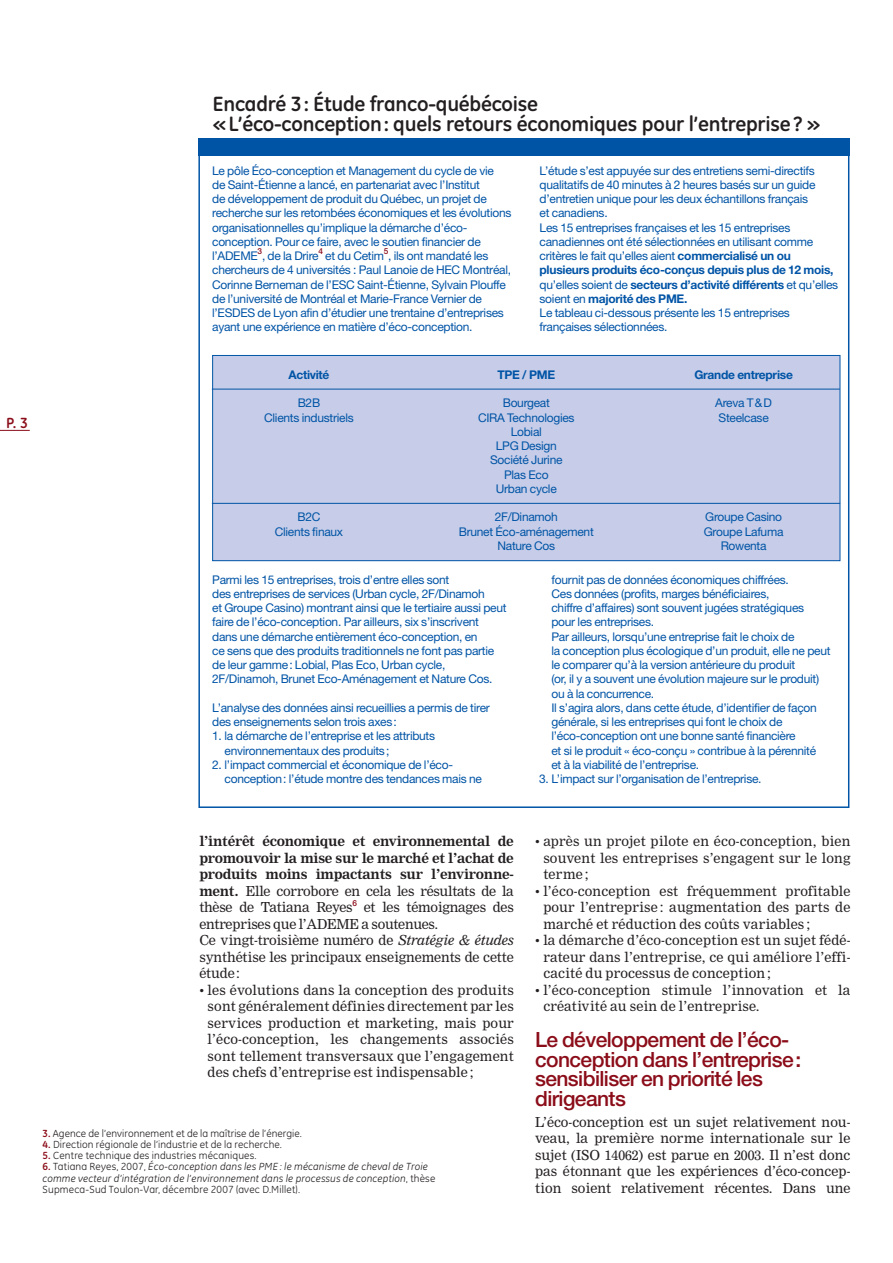
<style>
.page{position:relative;width:893px;height:1263px;background:#fff}
.page>*{position:absolute;margin:0;border:0;box-sizing:border-box;transform-origin:0 0}
.t1{font:700 21px/19.5px "GE Inspira";letter-spacing:-.01em;color:#231f20}
.t2{font:500 21px/19.5px "Helvetica Neue";letter-spacing:-.03em;color:#8b0d19}
.t3{font:700 15px "GE Inspira";color:#8b0d19}
.t4{font:13.5px/16.5px "Nimrod";color:#231f20;text-align:justify}
.t5{font:13.5px/16.5px "Nimrod";letter-spacing:-.02em;color:#231f20}
.t6{font:12px/14.2px "Helvetica Neue";letter-spacing:-.02em;color:#0054a6}
.t7{font:700 12px "Helvetica Neue";letter-spacing:-.02em;color:#0054a6}
.t8{font:italic 10.5px/11.2px "GE Inspira";letter-spacing:.015em;color:#231f20}
.t9{font:10.5px "GE Inspira";letter-spacing:.01em;color:#231f20}
.t10{font:500 8.25px "Helvetica Neue";color:#8b0d19}
.s1{font-weight:700}
.s2{font-style:italic}
.s3{font-weight:700;color:#8b0d19}
.s4{font-weight:700;font-style:normal;color:#8b0d19}
.s5{font-style:normal}
</style>
<div class="page">
<hr style="left:0;top:430px;width:30px;height:1px;background:#8b0d19">
<div style="left:198px;top:139px;width:651px;height:17px;background:#0054a6"></div>
<div style="left:213px;top:356px;width:626px;height:204px;background:#c7cde8"></div>
<div style="left:212px;top:355px;width:628px;height:206px;border:1px solid #0054a6"></div>
<hr style="left:212px;top:389px;width:628px;height:1px;background:#0054a6">
<hr style="left:212px;top:503px;width:628px;height:1px;background:#0054a6">
<p class="t3" style="left:6px;top:417px;width:24px">P. 3</p>
<h1 class="t1" style="left:213px;top:96px;width:609px">Encadré 3: Étude franco-québécoise<br>«L’éco-conception: quels retours économiques pour l’entreprise? »</h1>
<p class="t6" style="left:212px;top:164px;width:301px">Le pôle Éco-conception et Management du cycle de vie<br>de Saint-Étienne a lancé, en partenariat avec l’Institut<br>de développement de produit du Québec, un projet de recherche sur les retombées économiques et les évolutions organisationnelles qu’implique la démarche d’éco&shy;conception. Pour ce faire, avec le soutien financier de l’ADEME , de la Drire</p>
<p class="t10" style="left:258px;top:248px;width:6px">3</p>
<p class="t10" style="left:318px;top:248px;width:6px">4</p>
<p class="t10" style="left:384px;top:248px;width:6px">5</p>
<p class="t6" style="left:212px;top:264px;width:300px">chercheurs de 4 universités : Paul Lanoie de HEC Montréal, Corinne Berneman de l’ESC Saint-Étienne, Sylvain Plouffe de l’université de Montréal et Marie-France Vernier de l’ESDES de Lyon afin d’étudier une trentaine d’entreprises ayant une expérience en matière d’éco-conception.</p>
<p class="t6" style="left:325px;top:250px;width:165px">et du Cetim , ils ont mandaté les</p>
<p class="t6" style="left:540px;top:164px;width:300px">L’étude s’est appuyée sur des entretiens semi-directifs qualitatifs de 40 minutes à 2 heures basés sur un guide d’entretien unique pour les deux échantillons français<br>et canadiens.<br>Les 15 entreprises françaises et les 15 entreprises canadiennes ont été sélectionnées en utilisant comme critères le fait qu’elles aient <span class="s1">commercialisé un ou plusieurs produits éco-conçus depuis plus de 12 mois, </span>qu’elles soient de <span class="s1">secteurs d’activité différents</span> et qu’elles soient en <span class="s1">majorité des PME.<br></span>Le tableau ci-dessous présente les 15 entreprises françaises sélectionnées.</p>
<p class="t7" style="left:288px;top:370px;width:42px">Activité</p>
<p class="t6" style="left:264px;top:397px;width:91px;text-align:center">B2B<br>Clients industriels</p>
<p class="t6" style="left:275px;top:511px;width:70px;text-align:center">B2C<br>Clients finaux</p>
<p class="t7" style="left:497px;top:370px;width:59px">TPE / PME</p>
<p class="t6" style="left:478px;top:397px;width:98px;text-align:center">Bourgeat<br>CIRA Technologies<br>Lobial<br>LPG Design<br>Société Jurine<br>Plas Eco<br>Urban cycle</p>
<p class="t6" style="left:459px;top:511px;width:137px;text-align:center">2F/Dinamoh<br>Brunet Éco-aménagement<br>Nature Cos</p>
<p class="t7" style="left:694px;top:370px;width:100px">Grande entreprise</p>
<p class="t6" style="left:715px;top:397px;width:58px">Areva T&amp;D<br>Steelcase</p>
<p class="t6" style="left:704px;top:511px;width:81px;text-align:center">Groupe Casino<br>Groupe Lafuma<br>Rowenta</p>
<p class="t6" style="left:212px;top:573px;width:296px">Parmi les 15 entreprises, trois d’entre elles sont<br>des entreprises de services (Urban cycle, 2F/Dinamoh<br>et Groupe Casino) montrant ainsi que le tertiaire aussi peut faire de l’éco-conception. Par ailleurs, six s’inscrivent dans une démarche entièrement éco-conception, en<br>ce sens que des produits traditionnels ne font pas partie de leur gamme: Lobial, Plas Eco, Urban cycle, 2F/Dinamoh, Brunet Eco-Aménagement et Nature Cos.</p>
<p class="t6" style="left:212px;top:702px;width:279px">L’analyse des données ainsi recueillies a permis de tirer des enseignements selon trois axes:</p>
<p class="t6" style="left:225px;top:730px;width:212px;text-indent:-12px">1. la démarche de l’entreprise et les attributs environnementaux des produits;</p>
<p class="t6" style="left:225px;top:759px;width:259px;text-indent:-12px">2. l’impact commercial et économique de l’éco&shy;conception: l’étude montre des tendances mais ne</p>
<p class="t6" style="left:551px;top:573px;width:281px">fournit pas de données économiques chiffrées.<br>Ces données (profits, marges bénéficiaires,<br>chiffre d’affaires) sont souvent jugées stratégiques pour les entreprises.<br>Par ailleurs, lorsqu’une entreprise fait le choix de<br>la conception plus écologique d’un produit, elle ne peut le comparer qu’à la version antérieure du produit<br>(or, il y a souvent une évolution majeure sur le produit) ou à la concurrence.<br>Il s’agira alors, dans cette étude, d’identifier de façon générale, si les entreprises qui font le choix de l’éco-conception ont une bonne santé financière<br>et si le produit « éco-conçu » contribue à la pérennité<br>et à la viabilité de l’entreprise.</p>
<p class="t6" style="left:539px;top:773px;width:224px">3. L’impact sur l’organisation de l’entreprise.</p>
<p class="t5" style="left:199px;top:834px;width:316px"><span class="s1">l’intérêt économique et environnemental de promouvoir la mise sur le marché et l’achat de produits moins impactants sur l’environne&shy;ment.</span> Elle corrobore en cela les résultats de la thèse de Tatiana Reyes<sup>6</sup> et les témoignages des entreprises que l’ADEME a soutenues.<br>Ce vingt-troisième numéro de <span class="s2">Stratégie &amp; études </span>synthétise les principaux enseignements de cette étude:</p>
<p class="t4" style="left:208px;top:982px;width:308px;text-indent:-8px">• les évolutions dans la conception des produits sont généralement définies directement par les services production et marketing, mais pour l’éco-conception, les changements associés sont tellement transversaux que l’engagement des chefs d’entreprise est indispensable ;</p>
<p class="t9" style="left:43px;top:1129px;width:261px"><span class="s3">3.</span> Agence de l’environnement et de la maîtrise de l’énergie.</p>
<p class="t9" style="left:43px;top:1140px;width:241px"><span class="s3">4.</span> Direction régionale de l’industrie et de la recherche.</p>
<p class="t9" style="left:43px;top:1151px;width:216px"><span class="s3">5.</span> Centre technique des industries mécaniques.</p>
<p class="t8" style="left:43px;top:1162px;width:394px"><span class="s4">6.</span> <span class="s5">Tatiana Reyes, 2007,</span> Éco-conception dans les PME : le mécanisme de cheval de Troie comme vecteur d’intégration de l’environnement dans le processus de conception<span class="s5">, thèse<br>Supmeca-Sud Toulon-Var, décembre 2007 (avec D.Millet).</span></p>
<p class="t4" style="left:543px;top:834px;width:309px;text-indent:-8px">• après un projet pilote en éco-conception, bien souvent les entreprises s’engagent sur le long terme ;</p>
<p class="t4" style="left:543px;top:883px;width:309px;text-indent:-8px">• l’éco-conception est fréquemment profitable pour l’entreprise : augmentation des parts de marché et réduction des coûts variables ;</p>
<p class="t4" style="left:543px;top:933px;width:309px;text-indent:-8px">• la démarche d’éco-conception est un sujet fédé&shy;rateur dans l’entreprise, ce qui améliore l’effi&shy;cacité du processus de conception ;</p>
<p class="t4" style="left:543px;top:982px;width:309px;text-indent:-8px">• l’éco-conception stimule l’innovation et la créativité au sein de l’entreprise.</p>
<h1 class="t2" style="left:535px;top:1032px;width:268px">Le développement de l’éco&shy;conception dans l’entreprise: sensibiliser en priorité les dirigeants</h1>
<p class="t4" style="left:535px;top:1114px;width:317px">L’éco-conception est un sujet relativement nou&shy;veau, la première norme internationale sur le sujet (ISO 14062) est parue en 2003. Il n’est donc pas étonnant que les expériences d’éco-concep&shy;tion soient relativement récentes. Dans une</p>
</div>
